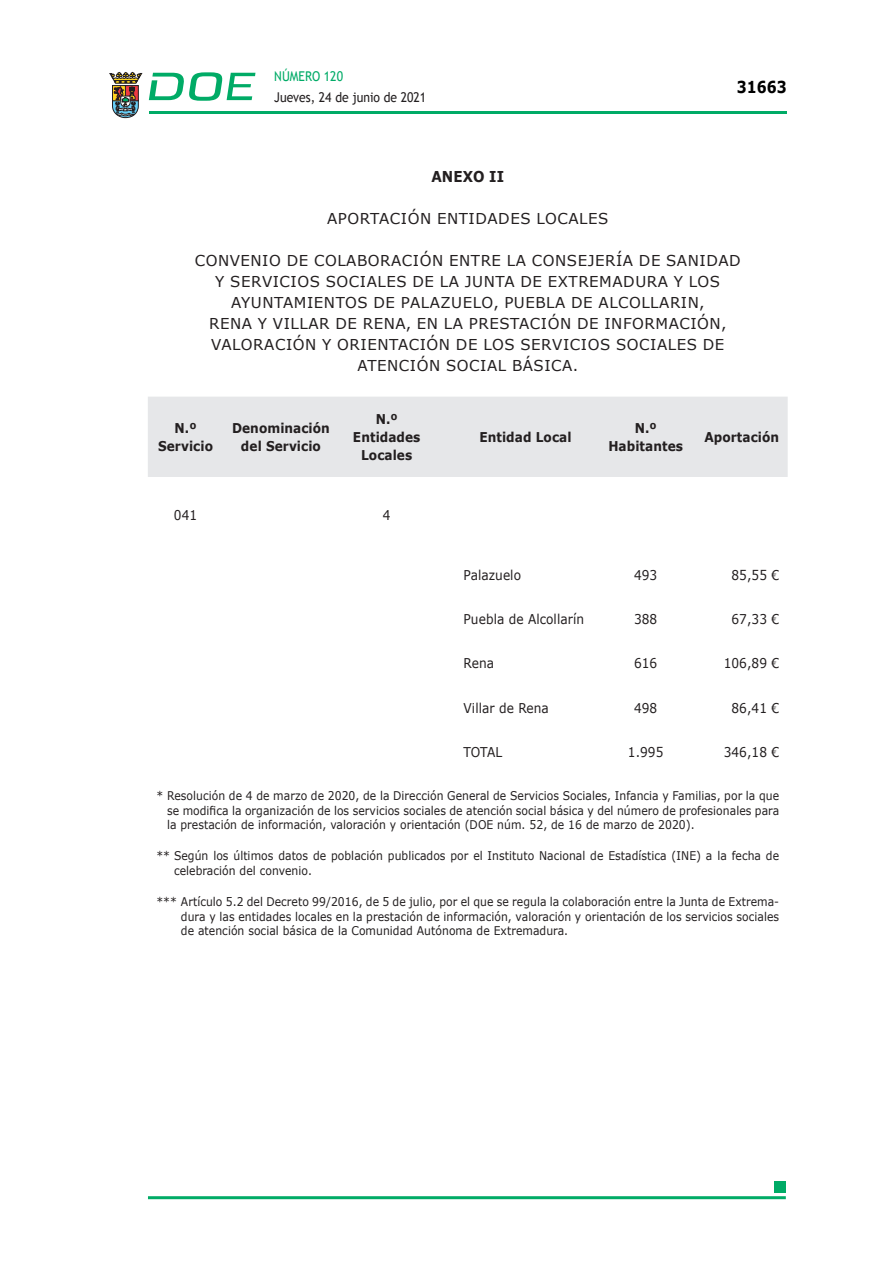
<style>
.page{position:relative;width:893px;height:1263px;background:#fff}
.page>*{position:absolute;margin:0;border:0;box-sizing:border-box;transform-origin:0 0}
.t1{font:700 16.5px "Verdana";color:#000;scale:.85 1}
.ADENDA{font:15px/21px "Verdana";letter-spacing:.035em;color:#231f20;text-align:center}
.CUERPO_DE_TEXTO{font:700 15px "Verdana";letter-spacing:.005em;color:#231f20;scale:.9 1}
.CUERPO_DE_TEXTO-2{font:13.5px "Verdana";letter-spacing:.005em;color:#231f20;scale:.9 1}
.CUERPO_DE_TEXTO-3{font:700 13.5px/18px "Verdana";letter-spacing:.005em;color:#231f20;text-align:center;scale:.9 1}
.t2{font:13.5px "Trebuchet MS";color:#231f20;scale:.9 1}
.t3{font:13.5px "Trebuchet MS";color:#00ab67;scale:.9 1}
.CUERPO_DE_TEXTO-4{font:12px/14.4px "Verdana";letter-spacing:.005em;color:#231f20;text-align:justify;scale:.9 1}
</style>
<div class="page">
<hr style="left:149px;top:111px;width:638px;height:3px;background:#00ab66">
<svg style="left:109px;top:72px;width:33px;height:46px"></svg>
<svg style="left:149px;top:72px;width:106px;height:29px"></svg>
<hr style="left:148px;top:1196px;width:638px;height:3px;background:#00ab66">
<div style="left:775px;top:1181px;width:11px;height:11px;background:#00ab66"></div>
<div style="left:148px;top:397px;width:640px;height:80px;background:#e6e7e9"></div>
<p class="t3" style="left:274px;top:67px;width:78px">NÚMERO 120</p>
<p class="t2" style="left:274px;top:88px;width:170px">Jueves, 24 de junio de 2021</p>
<h1 class="t1" style="left:737px;top:75px;width:60px">31663</h1>
<p class="CUERPO_DE_TEXTO" style="left:431px;top:165px;width:82px">ANEXO II</p>
<p class="ADENDA" style="left:327px;top:208px;width:283px">APORTACIÓN ENTIDADES LOCALES</p>
<p class="ADENDA" style="left:195px;top:250px;width:548px">CONVENIO DE COLABORACIÓN ENTRE LA CONSEJERÍA DE SANIDAD Y SERVICIOS SOCIALES DE LA JUNTA DE EXTREMADURA Y LOS AYUNTAMIENTOS DE PALAZUELO, PUEBLA DE ALCOLLARIN,<br>RENA Y VILLAR DE RENA, EN LA PRESTACIÓN DE INFORMACIÓN, VALORACIÓN Y ORIENTACIÓN DE LOS SERVICIOS SOCIALES DE ATENCIÓN SOCIAL BÁSICA.</p>
<p class="CUERPO_DE_TEXTO-3" style="left:158px;top:419px;width:62px">N.º<br>Servicio</p>
<p class="CUERPO_DE_TEXTO-3" style="left:232px;top:419px;width:110px">Denominación del Servicio</p>
<p class="CUERPO_DE_TEXTO-3" style="left:353px;top:410px;width:77px">N.º<br>Entidades<br>Locales</p>
<p class="CUERPO_DE_TEXTO-2" style="left:174px;top:506px;width:27px">041</p>
<p class="CUERPO_DE_TEXTO-2" style="left:383px;top:506px;width:10px">4</p>
<p class="CUERPO_DE_TEXTO-3" style="left:479px;top:428px;width:104px">Entidad Local</p>
<p class="CUERPO_DE_TEXTO-3" style="left:608px;top:419px;width:84px">N.º<br>Habitantes</p>
<p class="CUERPO_DE_TEXTO-3" style="left:704px;top:428px;width:85px">Aportación</p>
<p class="CUERPO_DE_TEXTO-2" style="left:464px;top:565px;width:65px">Palazuelo</p>
<p class="CUERPO_DE_TEXTO-2" style="left:634px;top:565px;width:27px">493</p>
<p class="CUERPO_DE_TEXTO-2" style="left:731px;top:565px;width:55px">85,55 €</p>
<p class="CUERPO_DE_TEXTO-2" style="left:464px;top:610px;width:135px">Puebla de Alcollarín</p>
<p class="CUERPO_DE_TEXTO-2" style="left:634px;top:610px;width:27px">388</p>
<p class="CUERPO_DE_TEXTO-2" style="left:731px;top:610px;width:55px">67,33 €</p>
<p class="CUERPO_DE_TEXTO-2" style="left:464px;top:654px;width:35px">Rena</p>
<p class="CUERPO_DE_TEXTO-2" style="left:634px;top:654px;width:27px">616</p>
<p class="CUERPO_DE_TEXTO-2" style="left:724px;top:654px;width:63px">106,89 €</p>
<p class="CUERPO_DE_TEXTO-2" style="left:464px;top:698px;width:96px">Villar de Rena</p>
<p class="CUERPO_DE_TEXTO-2" style="left:634px;top:698px;width:27px">498</p>
<p class="CUERPO_DE_TEXTO-2" style="left:731px;top:698px;width:55px">86,41 €</p>
<p class="CUERPO_DE_TEXTO-2" style="left:464px;top:743px;width:44px">TOTAL</p>
<p class="CUERPO_DE_TEXTO-2" style="left:628px;top:743px;width:41px">1.995</p>
<p class="CUERPO_DE_TEXTO-2" style="left:724px;top:743px;width:63px">346,18 €</p>
<p class="CUERPO_DE_TEXTO-4" style="left:167px;top:788px;width:682px;text-indent:-11px">* Resolución de 4 de marzo de 2020, de la Dirección General de Servicios Sociales, Infancia y Familias, por la que se modifica la organización de los servicios sociales de atención social básica y del número de profesionales para la prestación de información, valoración y orientación (DOE núm. 52, de 16 de marzo de 2020).</p>
<p class="CUERPO_DE_TEXTO-4" style="left:174px;top:849px;width:674px;text-indent:-18px">** Según los últimos datos de población publicados por el Instituto Nacional de Estadística (INE) a la fecha de celebración del convenio.</p>
<p class="CUERPO_DE_TEXTO-4" style="left:181px;top:894px;width:666px;text-indent:-25px">*** Artículo 5.2 del Decreto 99/2016, de 5 de julio, por el que se regula la colaboración entre la Junta de Extrema&shy;dura y las entidades locales en la prestación de información, valoración y orientación de los servicios sociales de atención social básica de la Comunidad Autónoma de Extremadura.</p>
</div>
